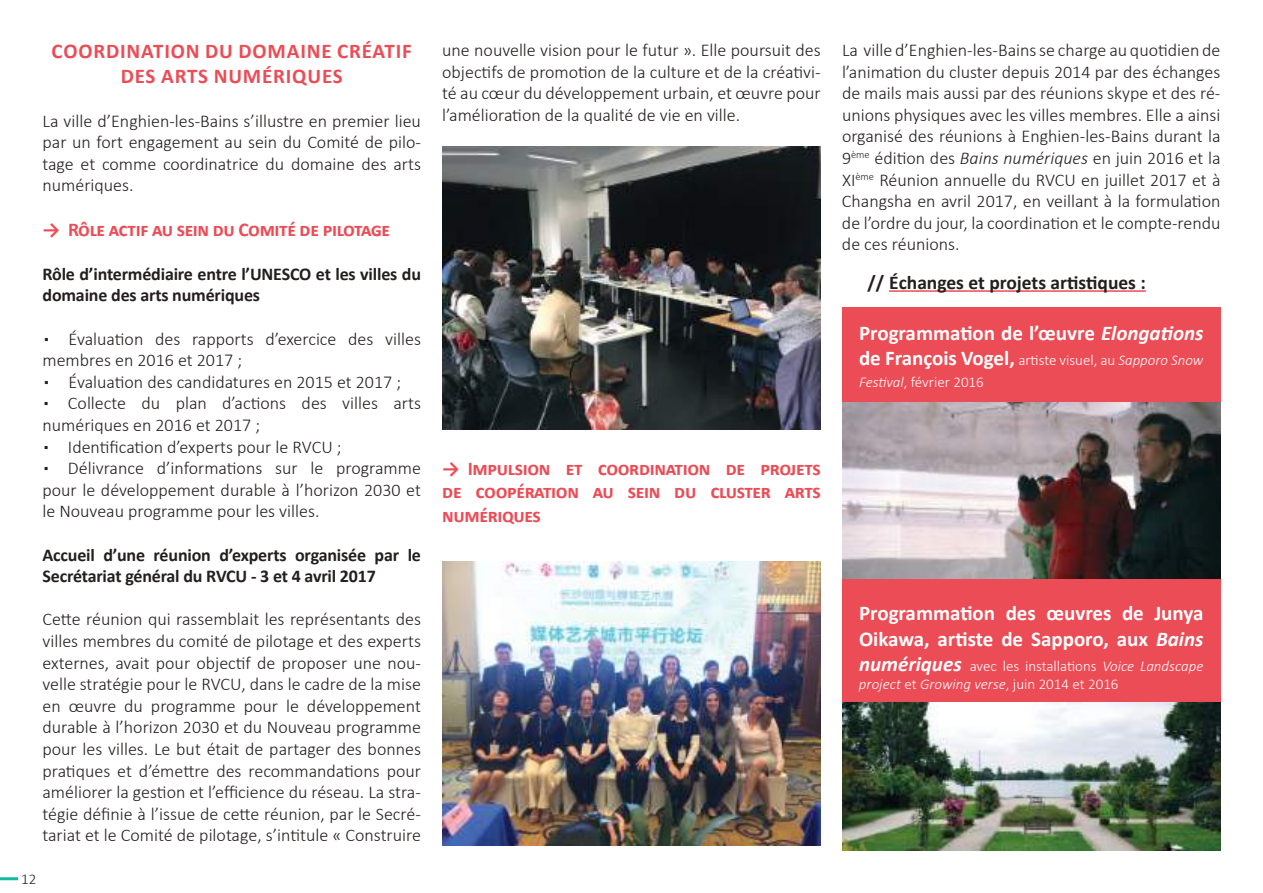
<style>
.page{position:relative;width:1263px;height:893px;background:#fff}
.page>*{position:absolute;margin:0;border:0;box-sizing:border-box;transform-origin:0 0}
.t1{font:700 21px/25.2px "Calibri";color:#fff}
.t2{font:700 21px/25.2px "Calibri";letter-spacing:.04em;color:#ec4c56;text-align:center}
.t3{font:700 19.5px/23.4px "Calibri";letter-spacing:-.02em;color:#ec4c56;text-align:justify}
.t4{font:700 19.5px "Calibri";color:#241f1f}
.t5{font:300 18px/21.6px "Calibri";color:#241f1f;text-align:justify}
.t6{font:700 18px/21.6px "Calibri";letter-spacing:-.01em;color:#241f1f}
.t7{font:300 15px/18px "Calibri";color:#fff}
.t8{font:300 15px "Calibri";color:#241f1f}
.s1{font-style:italic}
.s2{font-weight:300;font-size:15px}
.s3{font-weight:300;font-style:italic;font-size:15px}
.s4{font-weight:700;font-style:italic;font-size:21px}
</style>
<div class="page">
<hr style="left:0;top:877px;width:18px;height:3px;background:#11bb9d">
<img style="left:442px;top:146px;width:379px;height:284px">
<img style="left:442px;top:561px;width:379px;height:284px">
<hr style="left:889px;top:290px;width:257px;height:2px;background:#ec4c56">
<div style="left:842px;top:307px;width:378px;height:421px;background:#ec4c56"></div>
<img style="left:842px;top:403px;width:378px;height:175px">
<img style="left:842px;top:702px;width:378px;height:148px">
<p class="t2" style="left:52px;top:38px;width:362px">COORDINATION DU DOMAINE CRÉATIF<br>DES ARTS NUMÉRIQUES</p>
<p class="t5" style="left:43px;top:110px;width:380px">La ville d’Enghien-les-Bains s’illustre en premier lieu par un fort engagement au sein du Comité de pilo&shy;tage et comme coordinatrice du domaine des arts numériques.</p>
<p class="t3" style="left:43px;top:218px;width:349px">→ Rôle actif au sein du Comité de pilotage</p>
<p class="t6" style="left:43px;top:263px;width:380px">Rôle d’intermédiaire entre l’UNESCO et les villes du domaine des arts numériques</p>
<p class="t5" style="left:43px;top:328px;width:380px">▪ Évaluation des rapports d’exercice des villes membres en 2016 et 2017 ;</p>
<p class="t5" style="left:43px;top:371px;width:360px">▪ Évaluation des candidatures en 2015 et 2017 ;</p>
<p class="t5" style="left:42px;top:392px;width:380px">▪ Collecte du plan d’actions des villes arts numériques en 2016 et 2017 ;</p>
<p class="t5" style="left:42px;top:436px;width:301px">▪ Identification d’experts pour le RVCU ;</p>
<p class="t5" style="left:42px;top:457px;width:380px">▪ Délivrance d’informations sur le programme pour le développement durable à l’horizon 2030 et le Nouveau programme pour les villes.</p>
<p class="t6" style="left:42px;top:543px;width:380px">Accueil d’une réunion d’experts organisée par le<br>Secrétariat général du RVCU - 3 et 4 avril 2017</p>
<p class="t5" style="left:42px;top:608px;width:380px">Cette réunion qui rassemblait les représentants des villes membres du comité de pilotage et des experts externes, avait pour objectif de proposer une nou&shy;velle stratégie pour le RVCU, dans le cadre de la mise en œuvre du programme pour le développement durable à l’horizon 2030 et du Nouveau programme pour les villes. Le but était de partager des bonnes pratiques et d’émettre des recommandations pour améliorer la gestion et l’efficience du réseau. La stra&shy;tégie définie à l’issue de cette réunion, par le Secré&shy;tariat et le Comité de pilotage, s’intitule « Construire</p>
<p class="t8" style="left:21px;top:870px;width:17px">12</p>
<p class="t5" style="left:442px;top:39px;width:380px">une nouvelle vision pour le futur ». Elle poursuit des objectifs de promotion de la culture et de la créativi&shy;té au cœur du développement urbain, et œuvre pour l’amélioration de la qualité de vie en ville.</p>
<p class="t3" style="left:442px;top:456px;width:380px">→ Impulsion et coordination de projets de coopération au sein du cluster arts numériques</p>
<p class="t5" style="left:842px;top:39px;width:380px">La ville d’Enghien-les-Bains se charge au quotidien de l’animation du cluster depuis 2014 par des échanges de mails mais aussi par des réunions skype et des ré&shy;unions physiques avec les villes membres. Elle a ainsi organisé des réunions à Enghien-les-Bains durant la 9<sup>ème</sup> édition des <span class="s1">Bains numériques</span> en juin 2016 et la XI<sup>ème</sup> Réunion annuelle du RVCU en juillet 2017 et à Changsha en avril 2017, en veillant à la formulation de l’ordre du jour, la coordination et le compte-rendu de ces réunions.</p>
<p class="t4" style="left:867px;top:269px;width:280px">// Échanges et projets artistiques :</p>
<p class="t1" style="left:859px;top:320px;width:346px">Programmation de l’œuvre <span class="s1">Elongations </span>de François Vogel, <span class="s2">artiste visuel, au</span> <span class="s3">Sapporo Snow</span></p>
<p class="t7" style="left:859px;top:373px;width:126px"><span class="s1">Festival</span>, février 2016</p>
<p class="t1" style="left:859px;top:601px;width:346px">Programmation des œuvres de Junya<br>Oikawa, artiste de Sapporo, aux <span class="s1">Bains</span></p>
<p class="t7" style="left:859px;top:657px;width:346px"><span class="s4">numériques</span> avec les installations <span class="s1">Voice Landscape project</span> et <span class="s1">Growing verse</span>, juin 2014 et 2016</p>
</div>
